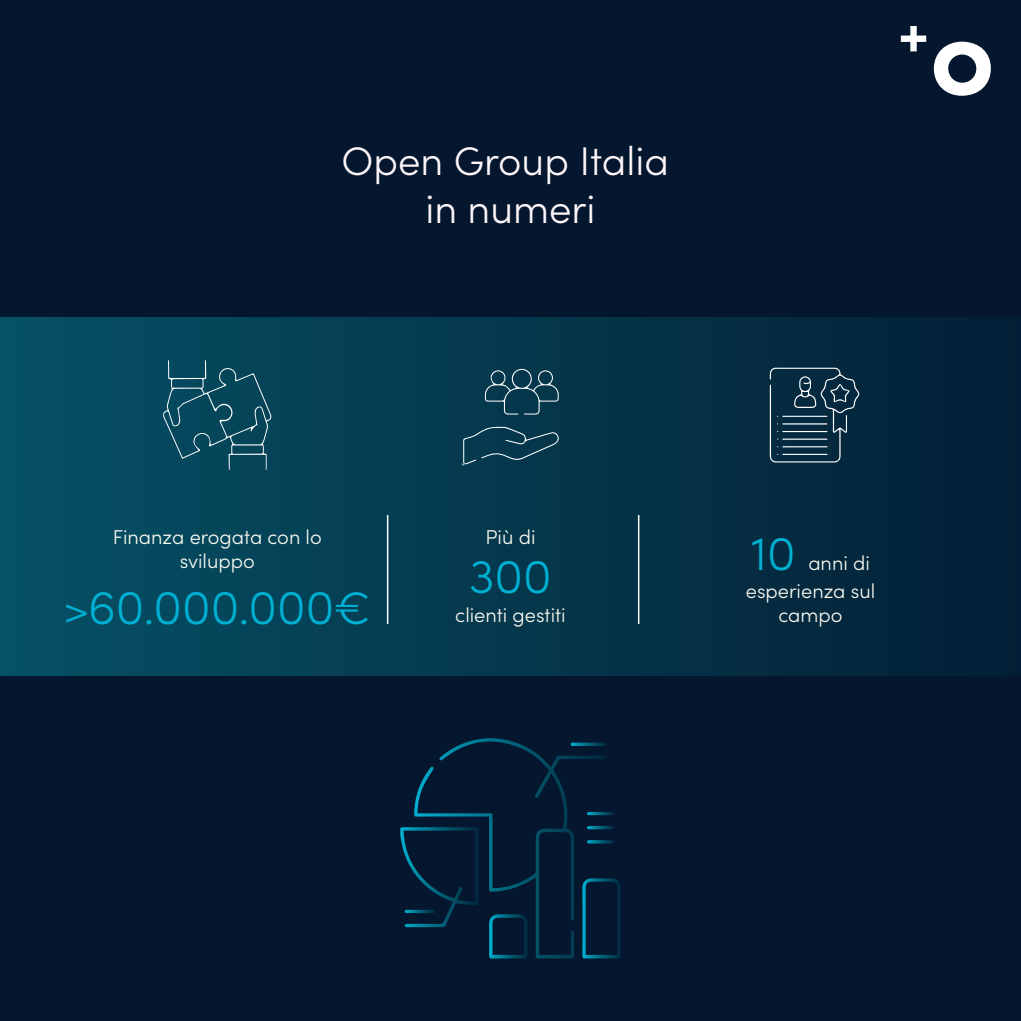
<style>
.page{position:relative;width:1021px;height:1021px;background:#fff}
.page>*{position:absolute;margin:0;border:0;box-sizing:border-box;transform-origin:0 0}
.t1{font:300 48px "Sofia Pro";color:#00b0d2}
.t2{font:300 40px/48px "Sofia Pro";color:#fef6f9;text-align:center}
.t3{font:300 20px/27.6px "Sofia Pro";color:#fcfbf2;text-align:right}
.s1{font-size:40px}
</style>
<div class="page">
<div style="left:0;top:0;width:1020px;height:1020px;background:#04172f"></div>
<div style="left:0;top:317px;width:1020px;height:358px;background:linear-gradient(to right,#065165,#031f35)"></div>
<svg style="left:414px;top:738px;width:192px;height:220px"></svg>
<svg style="left:582px;top:878px;width:38px;height:80px"></svg>
<svg style="left:489px;top:914px;width:38px;height:44px"></svg>
<svg style="left:400px;top:827px;width:78px;height:100px"></svg>
<svg style="left:570px;top:742px;width:36px;height:4px"></svg>
<svg style="left:587px;top:840px;width:27px;height:3px"></svg>
<svg style="left:587px;top:812px;width:27px;height:3px"></svg>
<svg style="left:587px;top:826px;width:27px;height:3px"></svg>
<svg style="left:933px;top:42px;width:57px;height:54px"></svg>
<svg style="left:900px;top:26px;width:26px;height:25px"></svg>
<hr style="left:387px;top:515px;width:1px;height:109px;background:#fff">
<hr style="left:638px;top:515px;width:1px;height:109px;background:#fff">
<svg style="left:163px;top:360px;width:109px;height:110px;background:#155265"></svg>
<svg style="left:485px;top:369px;width:73px;height:45px;background:#1f4c5e"></svg>
<svg style="left:462px;top:427px;width:96px;height:38px;background:#164558"></svg>
<svg style="left:769px;top:368px;width:91px;height:94px;background:#214154"></svg>
<h2 class="t2" style="left:341px;top:135px;width:329px">Open Group Italia in numeri</h2>
<p class="t3" style="left:113px;top:523px;width:211px;line-height:24px;text-align:center">Finanza erogata con lo sviluppo</p>
<h1 class="t1" style="left:64px;top:572px;width:308px"><span class="s1">&gt;</span>60.000.000€</h1>
<p class="t3" style="left:485px;top:522px;width:52px">Più di</p>
<h1 class="t1" style="left:469px;top:541px;width:84px">300</h1>
<p class="t3" style="left:455px;top:600px;width:112px">clienti gestiti</p>
<h1 class="t1" style="left:751px;top:518px;width:46px">10</h1>
<p class="t3" style="left:745px;top:548px;width:131px">anni di esperienza sul</p>
<p class="t3" style="left:778px;top:599px;width:65px">campo</p>
</div>
